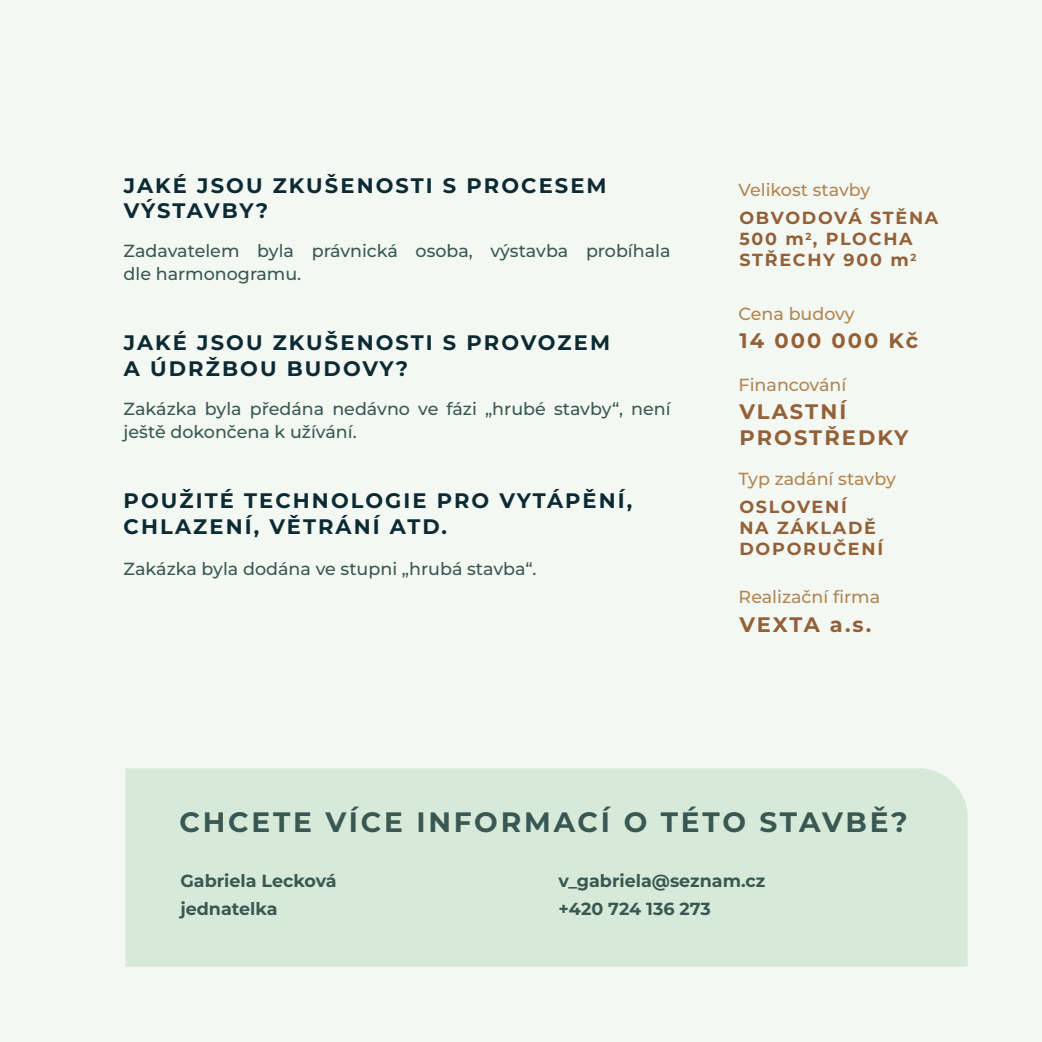
<style>
.page{position:relative;width:1042px;height:1042px;background:#f3f8f3}
.page>*{position:absolute;margin:0;border:0;box-sizing:border-box;transform-origin:0 0}
.t1{font:700 28px "Montserrat";letter-spacing:.1em;color:#3a5853}
.t2{font:700 21px/25.2px "Montserrat";letter-spacing:.1em;color:#0c2a33}
.t3{font:700 21px/25.2px "Montserrat";letter-spacing:.1em;color:#936037}
.t4{font:500 17.5px/22.8px "Montserrat";color:#3a5853}
.t5{font:500 17.5px "Montserrat";color:#b38551}
.t6{font:700 17.5px/21px "Montserrat";letter-spacing:.1em;color:#936037}
.t7{font:700 17.5px/28px "Montserrat";color:#3a5853}
</style>
<div class="page">
<div style="left:125px;top:768px;width:842px;height:198px;background:#d7ead9"></div>
<p class="t2" style="left:124px;top:172px;width:484px">JAKÉ JSOU ZKUŠENOSTI S PROCESEM<br>VÝSTAVBY?</p>
<p class="t4" style="left:124px;top:239px;width:548px">Zadavatelem byla právnická osoba, výstavba probíhala dle harmonogramu.</p>
<p class="t2" style="left:124px;top:330px;width:488px">JAKÉ JSOU ZKUŠENOSTI S PROVOZEM<br>A ÚDRŽBOU BUDOVY?</p>
<p class="t4" style="left:124px;top:397px;width:548px">Zakázka byla předána nedávno ve fázi „hrubé stavby“, není ještě dokončena k užívání.</p>
<p class="t2" style="left:124px;top:488px;width:510px">POUŽITÉ TECHNOLOGIE PRO VYTÁPĚNÍ,<br>CHLAZENÍ, VĚTRÁNÍ ATD.</p>
<p class="t4" style="left:124px;top:557px;width:414px">Zakázka byla dodána ve stupni „hrubá stavba“.</p>
<p class="t5" style="left:738px;top:178px;width:133px">Velikost stavby</p>
<p class="t6" style="left:739px;top:207px;width:200px">OBVODOVÁ STĚNA<br>500 m<sup>2</sup>, PLOCHA<br>STŘECHY 900 m<sup>2</sup></p>
<p class="t5" style="left:738px;top:302px;width:118px">Cena budovy</p>
<p class="t3" style="left:739px;top:327px;width:180px">14 000 000 Kč</p>
<p class="t5" style="left:738px;top:373px;width:109px">Financování</p>
<p class="t3" style="left:739px;top:398px;width:170px">VLASTNÍ<br>PROSTŘEDKY</p>
<p class="t5" style="left:738px;top:467px;width:159px">Typ zadání stavby</p>
<p class="t6" style="left:739px;top:496px;width:145px">OSLOVENÍ<br>NA ZÁKLADĚ<br>DOPORUČENÍ</p>
<p class="t5" style="left:738px;top:585px;width:143px">Realizační firma</p>
<p class="t3" style="left:739px;top:610px;width:133px">VEXTA a.s.</p>
<h1 class="t1" style="left:179px;top:803px;width:730px">CHCETE VÍCE INFORMACÍ O TÉTO STAVBĚ?</h1>
<p class="t7" style="left:180px;top:866px;width:158px">Gabriela Lecková jednatelka</p>
<p class="t7" style="left:558px;top:866px;width:208px">v_gabriela@seznam.cz +420 724 136 273</p>
</div>
